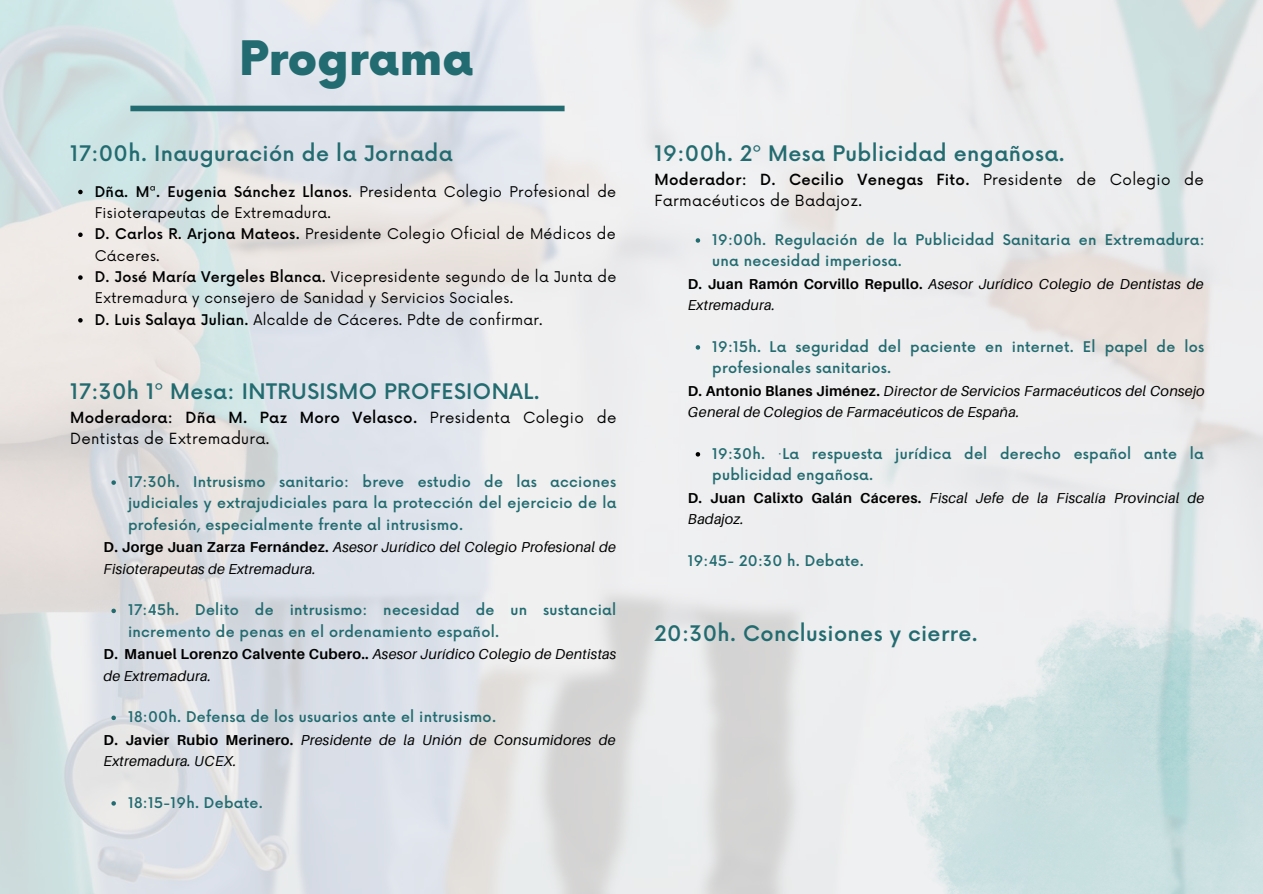
<style>
.page{position:relative;width:1263px;height:894px;background:#fff}
.page>*{position:absolute;margin:0;border:0;box-sizing:border-box;transform-origin:0 0}
.t1{font:900 46.2px "Now";color:#226b70}
.t2{font:500 20.85px "Now";letter-spacing:.02em;color:#226b70}
.t3{font:15px/21.3px "Now";letter-spacing:.02em;color:#000}
.t4{font:500 14.4px/21.3px "Now";letter-spacing:.02em;color:#226b70}
.t5{font:italic 14.4px/21.3px "Aileron";letter-spacing:.02em;color:#000}
.t6{font:14.4px/21.3px "Now";letter-spacing:.02em;color:#000}
.s1{font-weight:500}
.s2{font-weight:700;font-style:normal}
</style>
<div class="page">
<img style="left:0;top:0;width:1263px;height:893px">
<div style="left:130px;top:106px;width:435px;height:5px;background:#226b70"></div>
<img style="left:885px;top:607px;width:378px;height:286px">
<svg style="left:696px;top:238px;width:4px;height:5px"></svg>
<svg style="left:696px;top:345px;width:4px;height:4px"></svg>
<svg style="left:696px;top:452px;width:4px;height:4px"></svg>
<svg style="left:78px;top:190px;width:5px;height:4px"></svg>
<svg style="left:78px;top:232px;width:5px;height:5px"></svg>
<svg style="left:78px;top:275px;width:5px;height:5px"></svg>
<svg style="left:78px;top:318px;width:5px;height:4px"></svg>
<svg style="left:111px;top:480px;width:5px;height:4px"></svg>
<svg style="left:111px;top:608px;width:5px;height:5px"></svg>
<svg style="left:111px;top:715px;width:5px;height:4px"></svg>
<svg style="left:111px;top:800px;width:5px;height:5px"></svg>
<h1 class="t1" style="left:239px;top:33px;width:236px">Programa</h1>
<h2 class="t2" style="left:70px;top:142px;width:384px">17:00h. Inauguración de la Jornada</h2>
<p class="t6" style="left:95px;top:181px;width:523px"><span class="s1">Dña. Mª. Eugenia Sánchez Llanos</span>. Presidenta Colegio Profesional de Fisioterapeutas de Extremadura.<br><span class="s1">D. Carlos R. Arjona Mateos.</span> Presidente Colegio Oficial de Médicos de Cáceres.<br><span class="s1">D. José María Vergeles Blanca.</span> Vicepresidente segundo de la Junta de Extremadura y consejero de Sanidad y Servicios Sociales.<br><span class="s1">D. Luis Salaya Julian.</span> Alcalde de Cáceres. Pdte de confirmar.</p>
<h2 class="t2" style="left:70px;top:380px;width:471px">17:30h 1º Mesa: INTRUSISMO PROFESIONAL.</h2>
<p class="t3" style="left:70px;top:407px;width:548px"><span class="s1">Moderadora: Dña M. Paz Moro Velasco.</span> Presidenta Colegio de<br>Dentistas de Extremadura.</p>
<p class="t4" style="left:128px;top:472px;width:490px;text-align:justify">17:30h. Intrusismo sanitario: breve estudio de las acciones judiciales y extrajudiciales para la protección del ejercicio de la profesión, especialmente frente al intrusismo.</p>
<p class="t5" style="left:104px;top:536px;width:514px"><span class="s2">D. Jorge Juan Zarza Fernández.</span> Asesor Jurídico del Colegio Profesional de<br>Fisioterapeutas de Extremadura.</p>
<p class="t4" style="left:128px;top:600px;width:490px">17:45h. Delito de intrusismo: necesidad de un sustancial incremento de penas en el ordenamiento español.</p>
<p class="t5" style="left:104px;top:643px;width:514px"><span class="s2">D. Manuel Lorenzo Calvente Cubero..</span> Asesor Jurídico Colegio de Dentistas de Extremadura.</p>
<p class="t4" style="left:128px;top:707px;width:370px">18:00h. Defensa de los usuarios ante el intrusismo.</p>
<p class="t5" style="left:104px;top:728px;width:513px"><span class="s2">D. Javier Rubio Merinero.</span> Presidente de la Unión de Consumidores de<br>Extremadura. UCEX.</p>
<p class="t4" style="left:128px;top:792px;width:136px">18:15-19h. Debate.</p>
<h2 class="t2" style="left:654px;top:142px;width:412px">19:00h. 2º Mesa Publicidad engañosa.</h2>
<p class="t3" style="left:654px;top:169px;width:551px"><span class="s1">Moderador: D. Cecilio Venegas Fito.</span> Presidente de Colegio de<br>Farmacéuticos de Badajoz.</p>
<p class="t4" style="left:712px;top:230px;width:494px">19:00h. Regulación de la Publicidad Sanitaria en Extremadura: una necesidad imperiosa.</p>
<p class="t5" style="left:688px;top:273px;width:517px"><span class="s2">D. Juan Ramón Corvillo Repullo.</span> Asesor Jurídico Colegio de Dentistas de<br>Extremadura.</p>
<p class="t4" style="left:712px;top:337px;width:493px">19:15h. La seguridad del paciente en internet. El papel de los profesionales sanitarios.</p>
<p class="t5" style="left:688px;top:379px;width:518px"><span class="s2">D. Antonio Blanes Jiménez.</span> Director de Servicios Farmacéuticos del Consejo<br>General de Colegios de Farmacéuticos de España.</p>
<p class="t4" style="left:712px;top:443px;width:493px">19:30h. ·La respuesta jurídica del derecho español ante la publicidad engañosa.</p>
<p class="t5" style="left:688px;top:486px;width:518px"><span class="s2">D. Juan Calixto Galán Cáceres.</span> Fiscal Jefe de la Fiscalía Provincial de<br>Badajoz.</p>
<p class="t4" style="left:688px;top:550px;width:177px">19:45- 20:30 h. Debate.</p>
<h2 class="t2" style="left:654px;top:622px;width:325px">20:30h. Conclusiones y cierre.</h2>
</div>
